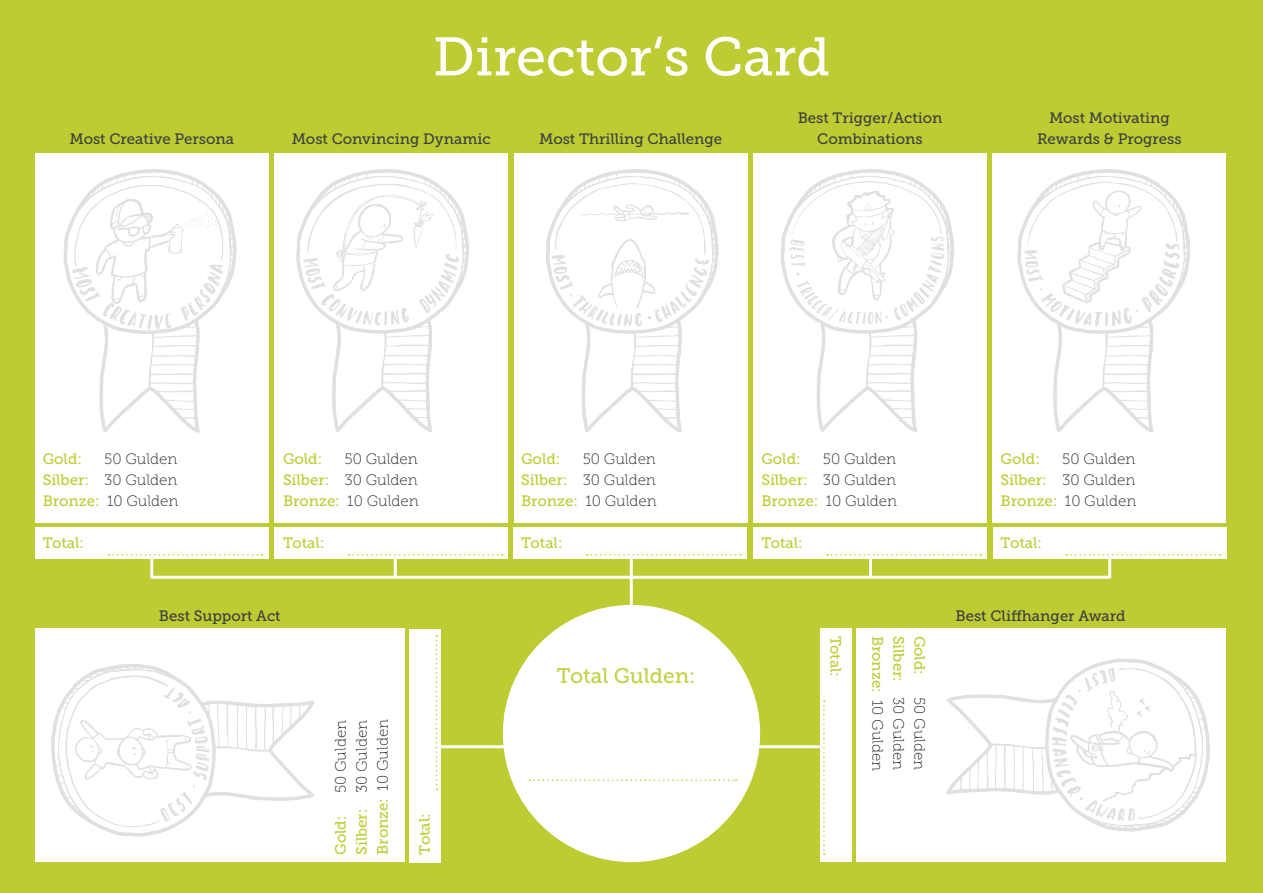
<style>
.page{position:relative;width:1263px;height:893px;background:#bccc32}
.page>*{position:absolute;margin:0;border:0;box-sizing:border-box;transform-origin:0 0}
.t1{font:54px "Museo Slab 500";color:#fff}
.t2{font:21px "Museo Slab 500";color:#c2d144}
.t3{font:15px/21px "Museo Slab 100";color:#231f20;text-align:justify}
.t4{font:15px/21px "Museo Slab 500";color:#3e3e3f;text-align:center}
.t5{font:15px "Museo Slab 500";color:#bccc32}
.s1{font-family:"Museo Slab 500";color:#bccc32}
</style>
<div class="page">
<div style="left:274px;top:153px;width:234px;height:370px;background:#fff"></div>
<div style="left:753px;top:153px;width:234px;height:370px;background:#fff"></div>
<div style="left:992px;top:153px;width:234px;height:370px;background:#fff"></div>
<div style="left:35px;top:628px;width:370px;height:234px;background:#fff"></div>
<div style="left:855px;top:628px;width:370px;height:234px;background:#fff"></div>
<div style="left:503px;top:605px;width:257px;height:257px;background:#fff;border-radius:50%"></div>
<svg style="left:529px;top:779px;width:208px;height:2px"></svg>
<hr style="left:152px;top:576px;width:957px;height:3px;background:#fff">
<hr style="left:415px;top:745px;width:424px;height:3px;background:#fff">
<hr style="left:150px;top:546px;width:3px;height:32px;background:#fff">
<hr style="left:394px;top:545px;width:3px;height:32px;background:#fff">
<hr style="left:630px;top:545px;width:3px;height:68px;background:#fff">
<hr style="left:869px;top:545px;width:3px;height:32px;background:#fff">
<hr style="left:1108px;top:546px;width:3px;height:32px;background:#fff">
<img style="left:35px;top:153px;width:234px;height:365px">
<img style="left:296px;top:169px;width:173px;height:263px">
<img style="left:514px;top:153px;width:233px;height:363px">
<img style="left:781px;top:169px;width:173px;height:263px">
<img style="left:1017px;top:169px;width:173px;height:264px">
<img style="left:51px;top:664px;width:263px;height:173px">
<img style="left:946px;top:658px;width:264px;height:174px">
<div style="left:35px;top:527px;width:234px;height:32px;background:#fff"></div>
<div style="left:274px;top:527px;width:234px;height:32px;background:#fff"></div>
<svg style="left:108px;top:554px;width:154px;height:2px"></svg>
<svg style="left:349px;top:554px;width:154px;height:2px"></svg>
<div style="left:513px;top:527px;width:234px;height:32px;background:#fff"></div>
<svg style="left:587px;top:554px;width:154px;height:2px"></svg>
<div style="left:753px;top:527px;width:234px;height:32px;background:#fff"></div>
<svg style="left:827px;top:554px;width:154px;height:2px"></svg>
<div style="left:993px;top:527px;width:233px;height:32px;background:#fff"></div>
<svg style="left:1066px;top:554px;width:154px;height:2px"></svg>
<div style="left:409px;top:629px;width:32px;height:234px;background:#fff"></div>
<svg style="left:436px;top:635px;width:1px;height:155px"></svg>
<div style="left:820px;top:628px;width:31px;height:233px;background:#fff"></div>
<svg style="left:823px;top:700px;width:2px;height:155px"></svg>
<h1 class="t1" style="left:433px;top:27px;width:399px">Director‘s Card</h1>
<p class="t4" style="left:69px;top:129px;width:166px">Most Creative Persona</p>
<p class="t4" style="left:292px;top:129px;width:200px">Most Convincing Dynamic</p>
<p class="t4" style="left:539px;top:129px;width:184px">Most Thrilling Challenge</p>
<p class="t4" style="left:798px;top:107px;width:146px">Best Trigger/Action<br>Combinations</p>
<p class="t4" style="left:1037px;top:107px;width:146px">Most Motivating<br>Rewards &amp; Progress</p>
<p class="t5" style="left:43px;top:451px;width:41px">Gold:</p>
<p class="t3" style="left:43px;top:449px;width:137px;text-indent:62px">50 Gulden <span class="s1">Silber:</span> 30 Gulden <span class="s1">Bronze:</span> 10 Gulden</p>
<p class="t5" style="left:283px;top:451px;width:41px">Gold:</p>
<p class="t3" style="left:283px;top:449px;width:137px;text-indent:62px">50 Gulden <span class="s1">Silber:</span> 30 Gulden <span class="s1">Bronze:</span> 10 Gulden</p>
<p class="t5" style="left:43px;top:535px;width:43px">Total:</p>
<p class="t5" style="left:283px;top:535px;width:43px">Total:</p>
<p class="t5" style="left:521px;top:451px;width:41px">Gold:</p>
<p class="t3" style="left:521px;top:449px;width:137px;text-indent:62px">50 Gulden <span class="s1">Silber:</span> 30 Gulden <span class="s1">Bronze:</span> 10 Gulden</p>
<p class="t5" style="left:521px;top:535px;width:43px">Total:</p>
<p class="t5" style="left:761px;top:451px;width:41px">Gold:</p>
<p class="t3" style="left:761px;top:449px;width:137px;text-indent:62px">50 Gulden <span class="s1">Silber:</span> 30 Gulden <span class="s1">Bronze:</span> 10 Gulden</p>
<p class="t5" style="left:761px;top:535px;width:43px">Total:</p>
<p class="t5" style="left:1000px;top:451px;width:41px">Gold:</p>
<p class="t3" style="left:1000px;top:449px;width:137px;text-indent:62px">50 Gulden <span class="s1">Silber:</span> 30 Gulden <span class="s1">Bronze:</span> 10 Gulden</p>
<p class="t5" style="left:1000px;top:535px;width:43px">Total:</p>
<p class="t4" style="left:159px;top:606px;width:123px">Best Support Act</p>
<p class="t4" style="left:955px;top:606px;width:172px">Best Cliffhanger Award</p>
<p class="t3" style="left:330px;top:855px;width:137px;text-indent:62px;rotate:-90deg">50 Gulden <span class="s1">Silber:</span> 30 Gulden <span class="s1">Bronze:</span> 10 Gulden</p>
<p class="t5" style="left:332px;top:855px;width:41px;rotate:-90deg">Gold:</p>
<p class="t5" style="left:416px;top:855px;width:43px;rotate:-90deg">Total:</p>
<h2 class="t2" style="left:557px;top:664px;width:140px">Total Gulden:</h2>
<p class="t5" style="left:844px;top:635px;width:43px;rotate:90deg">Total:</p>
<p class="t5" style="left:928px;top:635px;width:41px;rotate:90deg">Gold:</p>
<p class="t3" style="left:930px;top:635px;width:137px;text-indent:62px;rotate:90deg">50 Gulden <span class="s1">Silber:</span> 30 Gulden <span class="s1">Bronze:</span> 10 Gulden</p>
</div>
